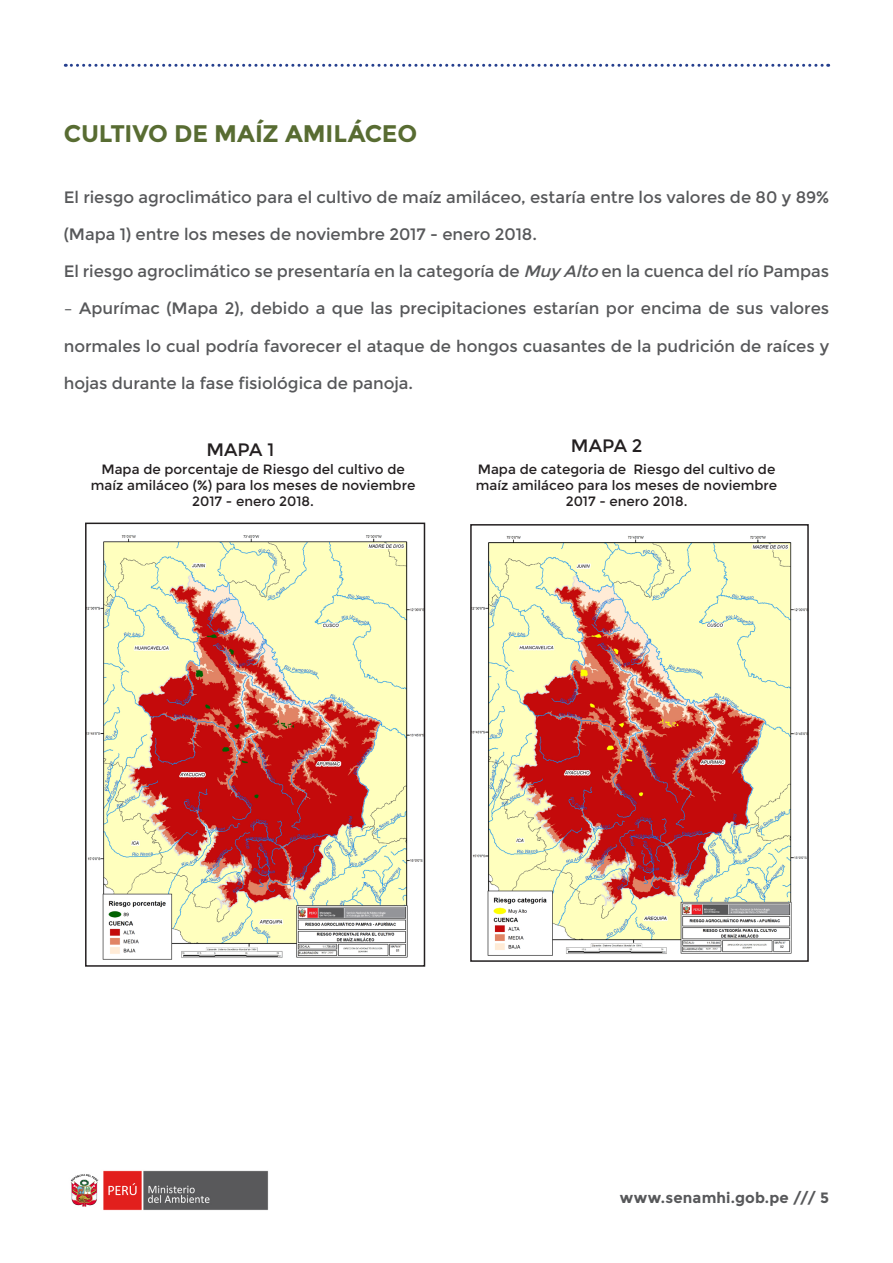
<style>
.page{position:relative;width:893px;height:1263px;background:#fff}
.page>*{position:absolute;margin:0;border:0;box-sizing:border-box;transform-origin:0 0}
.Subtitulos{font:700 24px "Montserrat";letter-spacing:-.005em;color:#586c32}
.t1{font:18px "Montserrat";color:#231f20}
.t2{font:16.5px "Montserrat";color:#57585a}
.t3{font:700 15px "Montserrat";letter-spacing:.01em;color:#57585a}
.t4{font:13.5px/16.2px "Montserrat";color:#231f20;text-align:center}
.s1{font-style:italic}
</style>
<div class="page">
<img style="left:70px;top:1170px;width:199px;height:41px">
<svg style="left:65px;top:64px;width:764px;height:3px"></svg>
<img style="left:88px;top:535px;width:334px;height:425px">
<div style="left:85px;top:523px;width:340px;height:444px;border:2px solid #231f20"></div>
<img style="left:473px;top:536px;width:333px;height:420px">
<div style="left:470px;top:524px;width:339px;height:438px;border:2px solid #231f20"></div>
<p class="Subtitulos" style="left:64px;top:119px;width:355px">CULTIVO DE MAÍZ AMILÁCEO</p>
<p class="t2" style="left:64px;top:187px;width:767px">El riesgo agroclimático para el cultivo de maíz amiláceo, estaría entre los valores de 80 y 89%</p>
<p class="t2" style="left:64px;top:224px;width:475px">(Mapa 1) entre los meses de noviembre 2017 - enero 2018.</p>
<p class="t2" style="left:64px;top:262px;width:767px">El riesgo agroclimático se presentaría en la categoría de <span class="s1">MuyAlto</span> en la cuenca del río Pampas</p>
<p class="t2" style="left:64px;top:299px;width:767px">– Apurímac (Mapa 2), debido a que las precipitaciones estarían por encima de sus valores</p>
<p class="t2" style="left:64px;top:336px;width:767px">normales lo cual podría favorecer el ataque de hongos cuasantes de la pudrición de raíces y</p>
<p class="t2" style="left:64px;top:374px;width:351px">hojas durante la fase fisiológica de panoja.</p>
<p class="t1" style="left:207px;top:439px;width:69px">MAPA 1</p>
<p class="t4" style="left:91px;top:461px;width:326px">Mapa de porcentaje de Riesgo del cultivo de maíz amiláceo (%) para los meses de noviembre<br>2017 - enero 2018.</p>
<p class="t1" style="left:571px;top:435px;width:73px">MAPA 2</p>
<p class="t4" style="left:476px;top:461px;width:303px">Mapa de categoria de Riesgo del cultivo de maíz amiláceo para los meses de noviembre<br>2017 - enero 2018.</p>
<p class="t3" style="left:620px;top:1189px;width:211px">www.senamhi.gob.pe /// 5</p>
</div>
